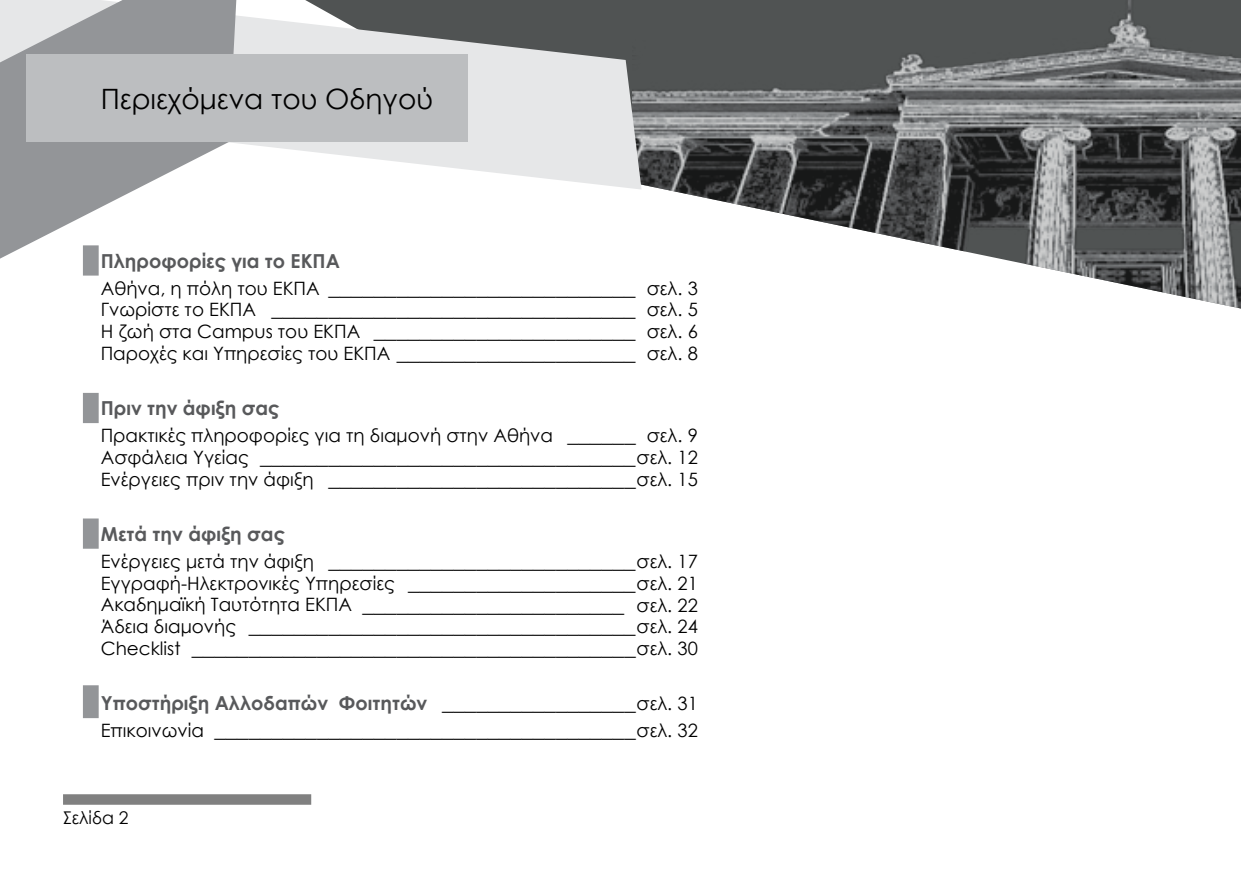
<style>
.page{position:relative;width:1241px;height:874px;background:#fff}
.page>*{position:absolute;margin:0;border:0;box-sizing:border-box;transform-origin:0 0}
.t1{font:28px "Century Gothic";color:#000}
.t2{font:700 22.75px/21.9px "Century Gothic";color:#000}
.t3{font:700 19.25px "Century Gothic";color:#58595b}
.t4{font:18.38px/21.9px "Century Gothic";color:#000}
.t5{font:17.5px "Century Gothic";color:#000}
.s1{font-weight:400;font-size:18.38px}
.s2{font-weight:700;font-size:22.75px}
.s3{font-size:22.75px;color:#000}
.s4{font-weight:400;font-size:18.38px;color:#000}
</style>
<div class="page">
<img style="left:642px;top:0;width:598px;height:309px">
<svg style="left:239px;top:0;width:403px;height:190px;fill:#e6e7e8"></svg>
<svg style="left:0;top:0;width:239px;height:270px;fill:#939598"></svg>
<svg style="left:63px;top:794px;width:248px;height:10px;background:#838383"></svg>
<div style="left:26px;top:55px;width:442px;height:87px;background:#bcbec0"></div>
<div style="left:83px;top:253px;width:16px;height:14px;background:#939598"></div>
<div style="left:83px;top:400px;width:16px;height:15px;background:#939598"></div>
<div style="left:83px;top:526px;width:16px;height:14px;background:#939598"></div>
<div style="left:83px;top:692px;width:16px;height:17px;background:#939598"></div>
<h1 class="t1" style="left:101px;top:79px;width:334px">Περιεχόμενα του Οδηγού</h1>
<p class="t3" style="left:101px;top:246px;width:241px">Πληροφορίες για το ΕΚΠΑ</p>
<p class="t2" style="left:101px;top:274px;width:598px"><span class="s1">Αθήνα, η πόλη του ΕΚΠΑ</span> ___________________________ <span class="s1">σελ. 3<br>Γνωρίστε το ΕΚΠΑ</span> ________________________________ <span class="s1">σελ. 5</span></p>
<p class="t4" style="left:101px;top:320px;width:598px">Η ζωή στα Campus του ΕΚΠΑ <span class="s2">_______________________</span> σελ. 6<br>Παροχές και Υπηρεσίες του ΕΚΠΑ <span class="s2">_____________________</span> σελ. 8</p>
<p class="t3" style="left:101px;top:393px;width:180px">Πριν την άφιξη σας</p>
<p class="t4" style="left:101px;top:424px;width:598px">Πρακτικές πληροφορίες για τη διαμονή στην Αθήνα <span class="s2">______</span> σελ. 9</p>
<p class="t2" style="left:101px;top:443px;width:598px"><span class="s1">Ασφάλεια Υγείας</span> _________________________________<span class="s1">σελ. 12</span></p>
<p class="t4" style="left:101px;top:468px;width:598px">Ενέργειες πριν την άφιξη <span class="s2">___________________________</span>σελ. 15</p>
<p class="t3" style="left:101px;top:519px;width:186px">Μετά την άφιξη σας</p>
<p class="t4" style="left:101px;top:549px;width:598px;text-align:justify">Ενέργειες μετά την άφιξη <span class="s2">___________________________</span>σελ. 17<br>Εγγραφή-Ηλεκτρονικές Υπηρεσίες <span class="s2">____________________</span>σελ. 21<br>Ακαδημαϊκή Ταυτότητα ΕΚΠΑ <span class="s2">_______________________</span> σελ. 22</p>
<p class="t2" style="left:101px;top:613px;width:598px"><span class="s1">Άδεια διαμονής</span> __________________________________<span class="s1">σελ. 24<br>Checklist</span> _______________________________________<span class="s1">σελ. 30</span></p>
<p class="t3" style="left:101px;top:688px;width:598px">Υποστήριξη Αλλοδαπών Φοιτητών <span class="s3">_________________</span><span class="s4">σελ. 31</span></p>
<p class="t2" style="left:101px;top:716px;width:598px"><span class="s1">Επικοινωνία</span> _____________________________________<span class="s1">σελ. 32</span></p>
<p class="t5" style="left:63px;top:805px;width:67px">Σελίδα 2</p>
</div>
